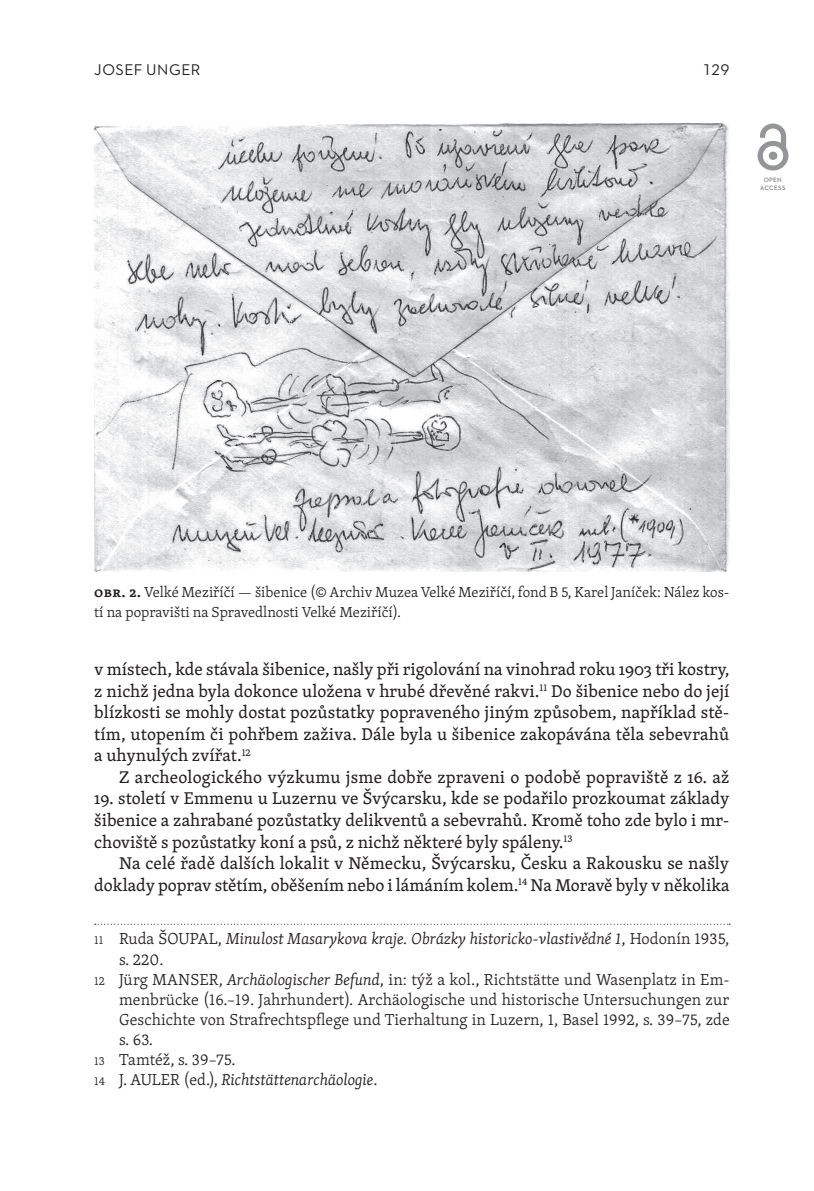
<style>
.page{position:relative;width:814px;height:1191px;background:#fff}
.page>*{position:absolute;margin:0;border:0;box-sizing:border-box;transform-origin:0 0}
.t1{font:17.5px/21.5px "Skolar PE";color:#231f20;text-align:justify}
.t2{font:300 16.28px "Skolar PE";letter-spacing:.005em;color:#231f20}
.t3{font:italic 300 16.28px "Skolar PE";color:#231f20}
.t4{font:15.75px "Neutraface 2 Text";color:#231f20}
.t5{font:300 14.88px/20.1px "Skolar PE";color:#231f20}
.t6{font:600 6.48px/8.8px "Neutraface 2 Text";letter-spacing:.035em;color:#808285;text-align:center}
.s1{font-weight:600}
.s2{font-style:normal;font-size:12.08px}
.s3{font-style:normal}
.s4{font-size:12.08px}
.s5{font-style:italic}
</style>
<div class="page">
<svg style="left:95px;top:923px;width:635px;height:1px"></svg>
<img style="left:94px;top:123px;width:635px;height:448px">
<img style="left:757px;top:123px;width:31px;height:48px">
<p class="t4" style="left:94px;top:60px;width:11px">JOSE</p>
<p class="t4" style="left:134px;top:60px;width:57px">F UNGER</p>
<p class="t4" style="left:702px;top:60px;width:29px">129</p>
<p class="t6" style="left:760px;top:175px;width:27px">OPEN<br>ACCESS</p>
<p class="t5" style="left:94px;top:581px;width:636px"><span class="s1">Obr . 2.</span> Velké Meziříčí — šibenice (© Archiv Muzea Velké Meziříčí, fond B 5, Karel Janíček: Nález kos&shy;tí na popravišti na Spravedlnosti Velké Meziříčí).</p>
<p class="t1" style="left:94px;top:658px;width:636px">v místech, kde stávala šibenice, našly při rigolování na vinohrad roku 1903 tři kostry, z nichž jedna byla dokonce uložena v hrubé dřevěné rakvi.<sup>11</sup> Do šibenice nebo do její blízkosti se mohly dostat pozůstatky popraveného jiným způsobem, například stě&shy;tím, utopením či pohřbem zaživa. Dále byla u šibenice zakopávána těla sebevrahů a uhynulých zvířat.<sup>12</sup></p>
<p class="t1" style="left:119px;top:766px;width:612px">Z archeologického výzkumu jsme dobře zpraveni o podobě popraviště z 16. až</p>
<p class="t1" style="left:94px;top:787px;width:636px">19. století v Emmenu u Luzernu ve Švýcarsku, kde se podařilo prozkoumat základy šibenice a zahrabané pozůstatky delikventů a sebevrahů. Kromě toho zde bylo i mr&shy;choviště s pozůstatky koní a psů, z nichž některé byly spáleny.<sup>13</sup></p>
<p class="t1" style="left:94px;top:852px;width:636px;text-align:right">Na celé řadě dalších lokalit v Německu, Švýcarsku, Česku a Rakousku se našly doklady poprav stětím, oběšením nebo i lámáním kolem.<sup>14</sup> Na Moravě byly v několika</p>
<p class="t3" style="left:94px;top:926px;width:636px"><span class="s2">11</span> <span class="s3">Ruda ŠOUPAL,</span> Minulost Masarykova kraje. Obrázky historicko-vlastivědné 1<span class="s3">, Hodonín 1935,</span></p>
<p class="t2" style="left:119px;top:947px;width:46px">s. 220.</p>
<p class="t2" style="left:94px;top:967px;width:636px"><span class="s4">12</span> Jürg MANSER, <span class="s5">Archäologischer Befund</span>, in: týž a kol., Richtstätte und Wasenplatz in Em-</p>
<p class="t2" style="left:119px;top:987px;width:611px">menbrücke (16.–19. Jahrhundert). Archäologische und historische Untersuchungen zur</p>
<p class="t2" style="left:119px;top:1007px;width:612px">Geschichte von Strafrechtspflege und Tierhaltung in Luzern, 1, Basel 1992, s. 39–75, zde</p>
<p class="t2" style="left:119px;top:1027px;width:36px">s. 63.</p>
<p class="t2" style="left:94px;top:1047px;width:143px"><span class="s4">13</span> Tamtéž, s. 39–75.</p>
<p class="t3" style="left:94px;top:1067px;width:285px"><span class="s2">14</span> <span class="s3">J. AULER (ed.),</span> Richtstättenarchäologie<span class="s3">.</span></p>
</div>
